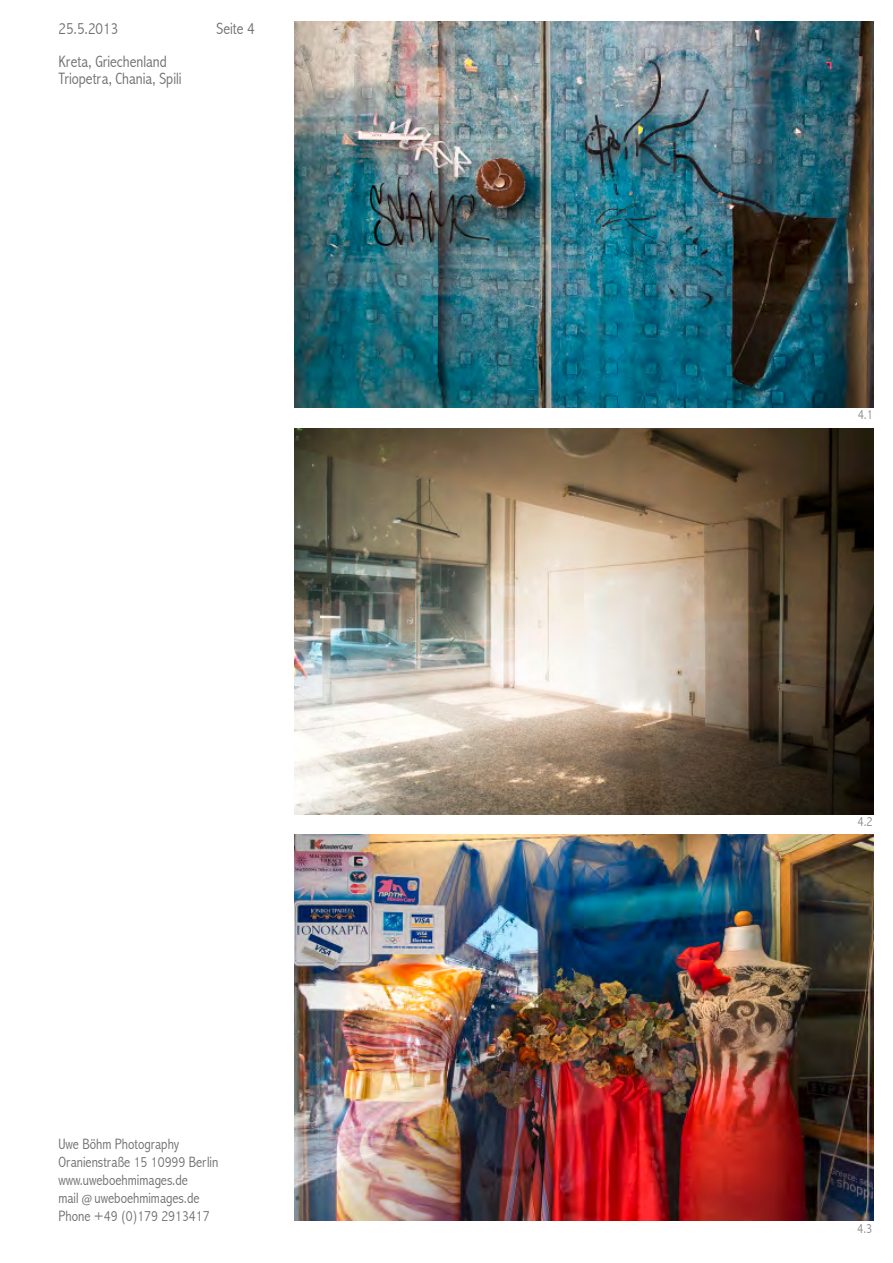
<style>
.page{position:relative;width:893px;height:1263px;background:#fff}
.page>*{position:absolute;margin:0;border:0;box-sizing:border-box;transform-origin:0 0}
.t1{font:300 condensed 16.5px/16.5px "Abadi";color:#6f6f6e}
.t2{font:300 condensed 15px/18px "Abadi";color:#6f6f6e}
.t3{font:300 condensed 13.5px "Abadi";color:#878786}
.s1{font-size:12px}
</style>
<div class="page">
<img style="left:295px;top:21px;width:579px;height:386px">
<img style="left:294px;top:428px;width:579px;height:386px">
<img style="left:294px;top:835px;width:579px;height:386px">
<p class="t1" style="left:58px;top:20px;width:61px">25.5.2013</p>
<p class="t1" style="left:216px;top:20px;width:40px">Seite 4</p>
<p class="t1" style="left:58px;top:53px;width:125px">Kreta, Griechenland<br>Triopetra, Chania, Spili</p>
<p class="t2" style="left:58px;top:1135px;width:161px">Uwe Böhm Photography<br>Oranienstraße 15 10999 Berlin www.uweboehmimages.de<br>mail <span class="s1">@</span> uweboehmimages.de<br>Phone +49 (0)179 2913417</p>
<p class="t3" style="left:858px;top:406px;width:17px">4.1</p>
<p class="t3" style="left:858px;top:813px;width:17px">4.2</p>
<p class="t3" style="left:857px;top:1221px;width:17px">4.3</p>
</div>
